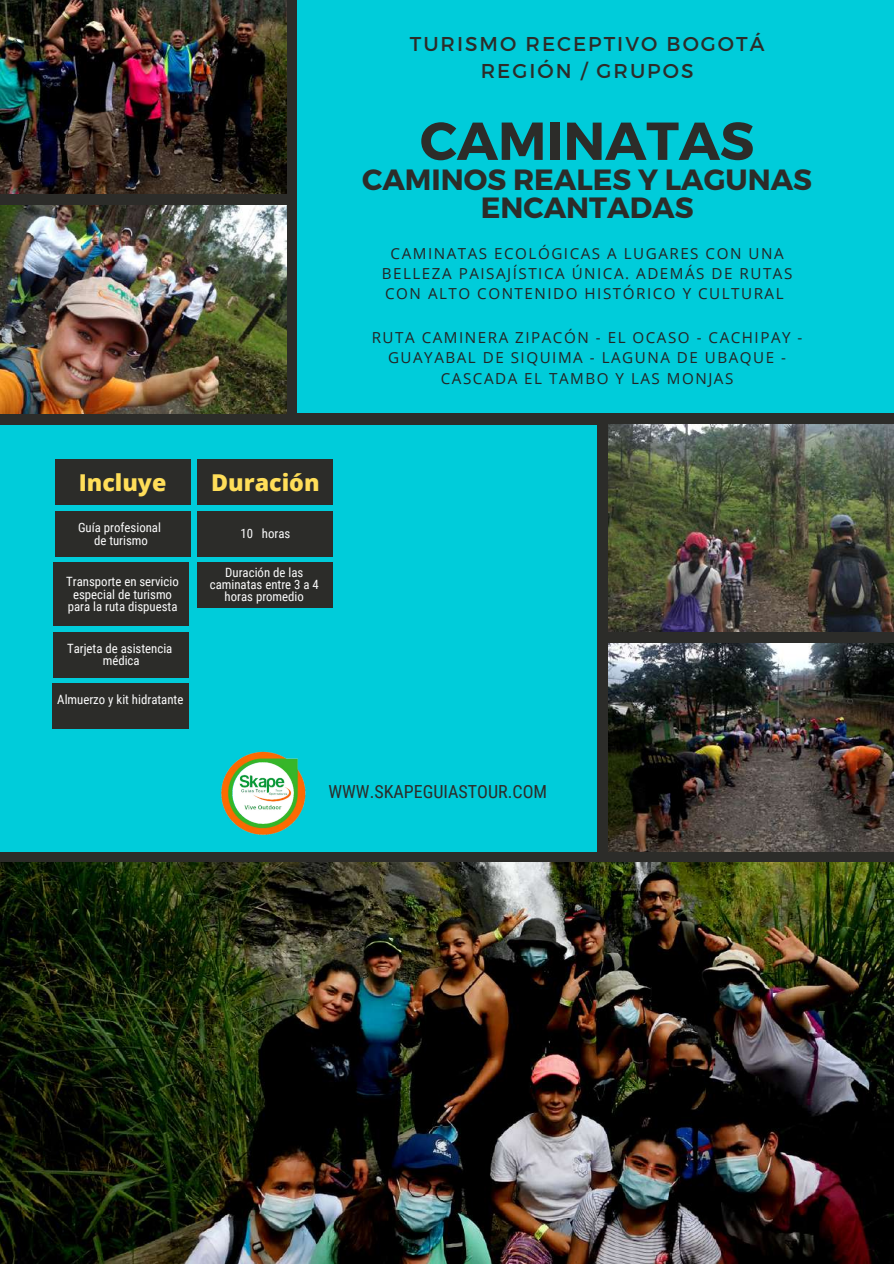
<style>
.page{position:relative;width:894px;height:1264px;background:#fff}
.page>*{position:absolute;margin:0;border:0;box-sizing:border-box;transform-origin:0 0}
.t1{font:700 53.25px "Montserrat";color:#2c2c29}
.t2{font:700 29.25px/28.2px "Montserrat";color:#2c2c29;text-align:center}
.t3{font:800 23.25px "Open Sans";color:#ffde59}
.t4{font:19.95px/27px "Montserrat";letter-spacing:.1em;color:#2c2c29;text-align:center}
.t5{font:18px "Roboto Condensed";color:#2c2c29}
.t6{font:15.15px/20.2px "Open Sans";letter-spacing:.1em;color:#232425;text-align:center}
.t7{font:12.75px/12.8px "Roboto Condensed";color:#fcfcfc;text-align:center}
</style>
<div class="page">
<div style="left:0;top:0;width:893px;height:1263px;background:#2c2c29"></div>
<img style="left:0;top:0;width:286px;height:194px">
<div style="left:297px;top:0;width:596px;height:413px;background:#00ccda"></div>
<img style="left:0;top:205px;width:286px;height:208px">
<div style="left:0;top:424px;width:597px;height:427px;background:#00ccda"></div>
<img style="left:608px;top:424px;width:285px;height:208px">
<img style="left:608px;top:643px;width:285px;height:208px">
<img style="left:0;top:862px;width:893px;height:401px">
<div style="left:55px;top:511px;width:135px;height:45px;background:#2c2c29"></div>
<div style="left:54px;top:562px;width:135px;height:63px;background:#2c2c29"></div>
<div style="left:53px;top:632px;width:136px;height:45px;background:#2c2c29"></div>
<div style="left:55px;top:460px;width:135px;height:45px;background:#2c2c29"></div>
<div style="left:198px;top:511px;width:135px;height:45px;background:#2c2c29"></div>
<div style="left:198px;top:460px;width:135px;height:45px;background:#2c2c29"></div>
<div style="left:52px;top:684px;width:137px;height:45px;background:#2c2c29"></div>
<img style="left:221px;top:751px;width:85px;height:84px">
<div style="left:198px;top:562px;width:135px;height:45px;background:#2c2c29"></div>
<h3 class="t4" style="left:409px;top:29px;width:356px">TURISMO RECEPTIVO BOGOTÁ<br>REGIÓN / GRUPOS</h3>
<h1 class="t1" style="left:420px;top:106px;width:335px">CAMINATAS</h1>
<h2 class="t2" style="left:362px;top:164px;width:451px">CAMINOS REALES Y LAGUNAS<br>ENCANTADAS</h2>
<p class="t6" style="left:382px;top:243px;width:412px">CAMINATAS ECOLÓGICAS A LUGARES CON UNA<br>BELLEZA PAISAJÍSTICA ÚNICA. ADEMÁS DE RUTAS<br>CON ALTO CONTENIDO HISTÓRICO Y CULTURAL</p>
<p class="t6" style="left:371px;top:327px;width:432px">RUTA CAMINERA ZIPACÓN - EL OCASO - CACHIPAY -<br>GUAYABAL DE SIQUIMA - LAGUNA DE UBAQUE -<br>CASCADA EL TAMBO Y LAS MONJAS</p>
<h3 class="t3" style="left:79px;top:466px;width:89px">Incluye</h3>
<p class="t7" style="left:78px;top:521px;width:84px">Guía profesional de turismo</p>
<p class="t7" style="left:66px;top:575px;width:114px">Transporte en servicio especial de turismo para la ruta dispuesta</p>
<p class="t7" style="left:67px;top:642px;width:107px">Tarjeta de asistencia médica</p>
<p class="t7" style="left:57px;top:693px;width:127px">Almuerzo y kit hidratante</p>
<h3 class="t3" style="left:211px;top:466px;width:110px">Duración</h3>
<p class="t7" style="left:240px;top:527px;width:51px">10 horas</p>
<p class="t7" style="left:210px;top:567px;width:110px;line-height:11.7px">Duración de las caminatas entre 3 a 4 horas promedio</p>
<p class="t5" style="left:328px;top:781px;width:220px">WWW.SKAPEGUIASTOUR.COM</p>
</div>
